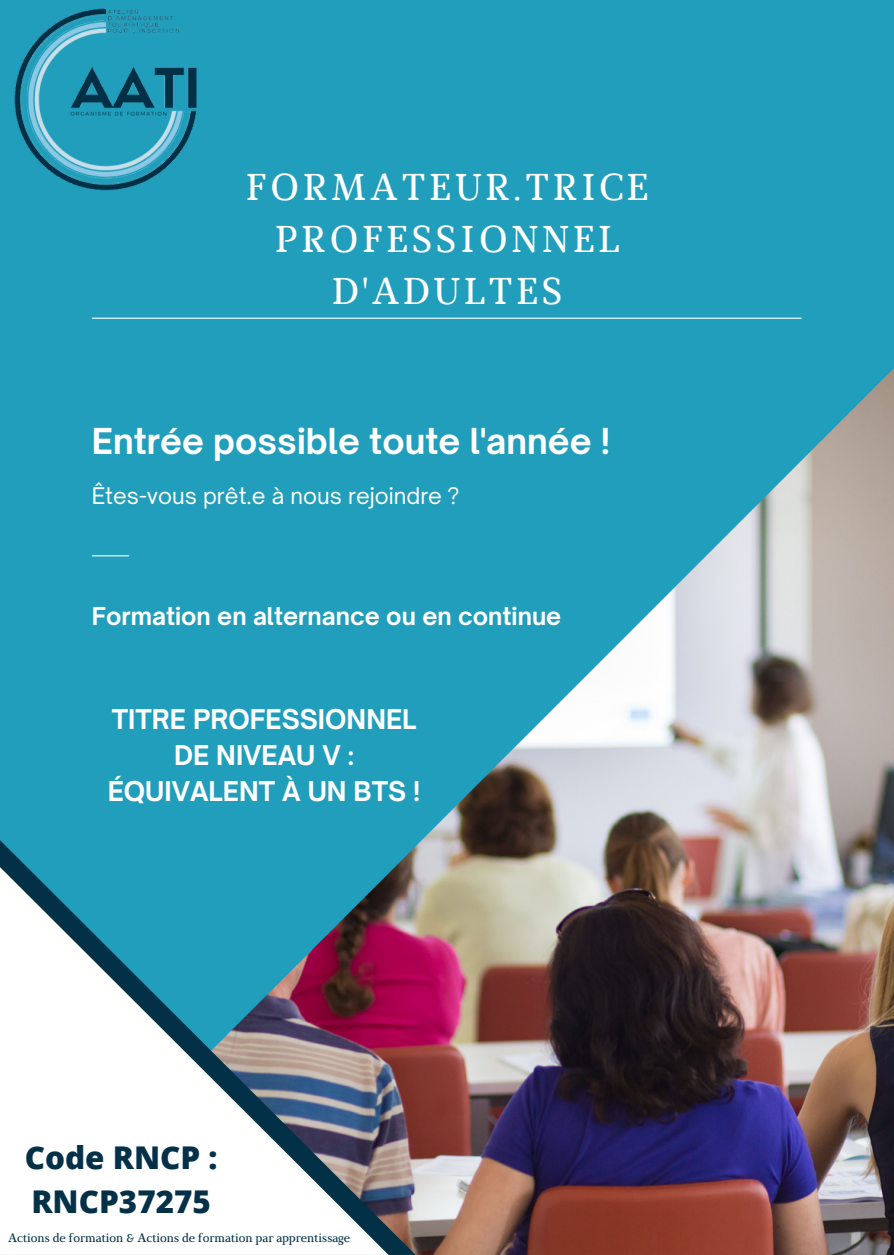
<style>
.page{position:relative;width:894px;height:1255px;background:#fff}
.page>*{position:absolute;margin:0;border:0;box-sizing:border-box;transform-origin:0 0}
.t1{font:37.2px/51.9px "Marta";letter-spacing:.1em;color:#fff;text-align:center}
.t2{font:700 34.2px "Open Sauce One";color:#fff}
.t3{font:800 31.35px/43.8px "Open Sans";color:#043148}
.t4{font:700 26.1px/36px "Open Sauce One";color:#fff;text-align:center}
.t5{font:700 23.7px "Open Sauce One";color:#fff}
.t6{font:800 22.35px "Open Sans";color:#043148}
.t7{font:21.9px "Open Sauce One";color:#fff}
.t8{font:12.15px "Marta";color:#023047}
</style>
<div class="page">
<div style="left:0;top:0;width:893px;height:1254px;background:#219ebc"></div>
<hr style="left:92px;top:317px;width:709px;height:2px;background:#fff">
<img style="left:91px;top:369px;width:802px;height:885px">
<img style="left:14px;top:8px;width:183px;height:183px">
<img style="left:0;top:840px;width:415px;height:414px">
<svg style="left:0;top:867px;width:388px;height:387px"></svg>
<p class="t1" style="left:246px;top:165px;width:403px">FORMATEUR.TRICE<br>PROFESSIONNEL<br>D'ADULTES</p>
<h1 class="t2" style="left:92px;top:420px;width:520px">Entrée possible toute l'année !</h1>
<h3 class="t7" style="left:92px;top:482px;width:369px">Êtes-vous prêt.e à nous rejoindre ?</h3>
<h4 class="t5" style="left:92px;top:601px;width:471px">Formation en alternance ou en continue</h4>
<h4 class="t4" style="left:108px;top:701px;width:314px">TITRE PROFESSIONNEL<br>DE NIVEAU V :<br>ÉQUIVALENT À UN BTS !</h4>
<p class="t6" style="left:21px;top:1137px;width:246px">Code RNCP : RNCP247</p>
<h3 class="t3" style="left:25px;top:1134px;width:194px">Code RNCP :<br>RNCP37275</h3>
<p class="t8" style="left:8px;top:1232px;width:343px">Actions de formation &amp; Actions de formation par apprentissage</p>
</div>
